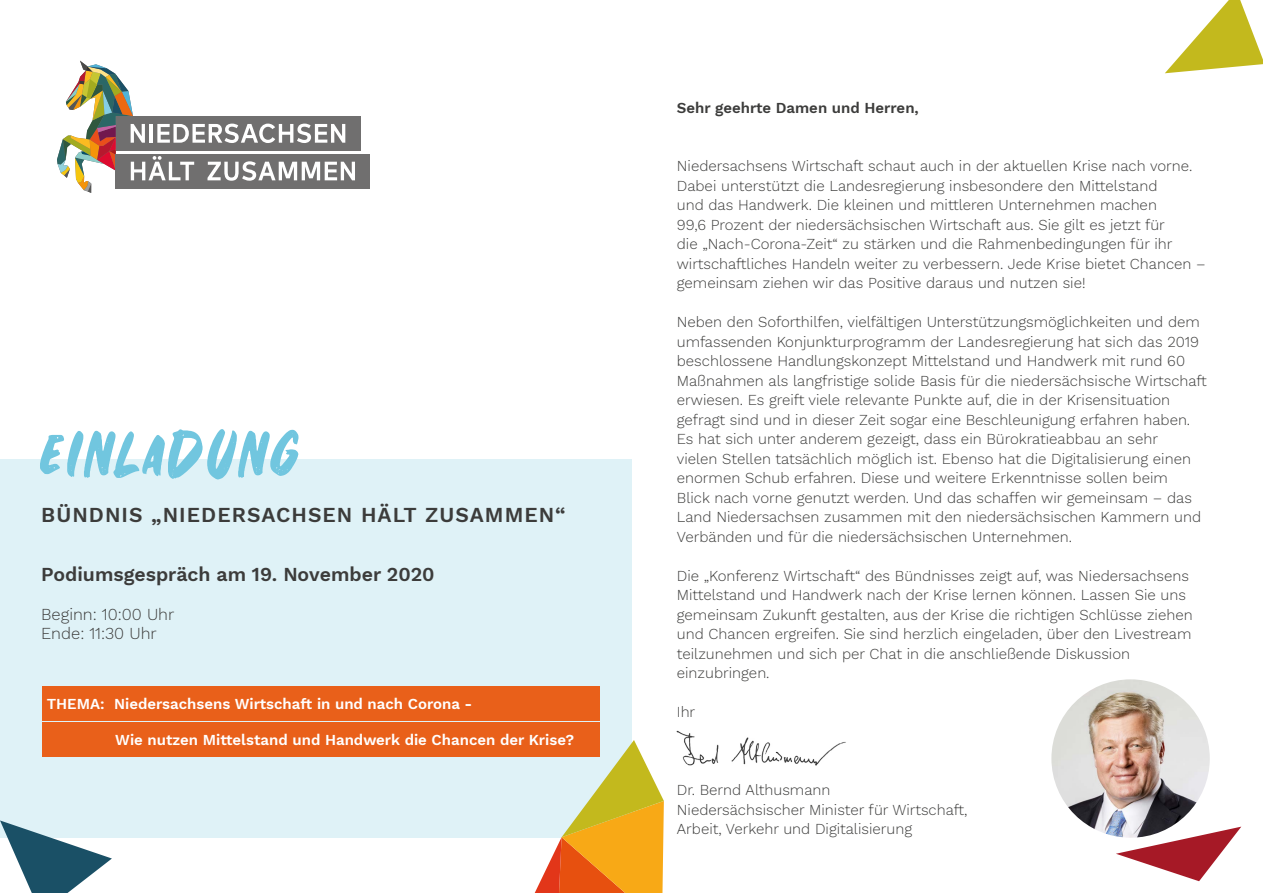
<style>
.page{position:relative;width:1263px;height:893px;background:#fff}
.page>*{position:absolute;margin:0;border:0;box-sizing:border-box;transform-origin:0 0}
.t1{font:67.5px "JUPITERBRUSH Solid";letter-spacing:.05em;color:#71c6df}
.t2{font:600 21px "Work Sans";letter-spacing:.05em;color:#3c3c3b}
.t3{font:600 19.5px "Work Sans";color:#3c3c3b}
.t4{font:300 16.5px/19.5px "Work Sans";color:#3c3c3b}
.t5{font:300 15px/19.5px "Work Sans";color:#3c3c3b}
.t6{font:600 15px "Work Sans";color:#fff}
.t7{font:600 15px "Work Sans";color:#3c3c3b}
</style>
<div class="page">
<div style="left:0;top:459px;width:632px;height:379px;background:#dff2f7"></div>
<div style="left:43px;top:687px;width:557px;height:34px;background:#e9601a"></div>
<div style="left:43px;top:723px;width:557px;height:34px;background:#e9601a"></div>
<div style="left:116px;top:116px;width:244px;height:35px;background:#706f6f"></div>
<div style="left:116px;top:154px;width:254px;height:34px;background:#706f6f"></div>
<svg style="left:57px;top:61px;width:298px;height:132px"></svg>
<svg style="left:0;top:820px;width:112px;height:73px"></svg>
<svg style="left:535px;top:740px;width:129px;height:153px"></svg>
<svg style="left:1165px;top:0;width:98px;height:73px"></svg>
<svg style="left:1116px;top:827px;width:125px;height:54px"></svg>
<img style="left:1051px;top:679px;width:159px;height:159px;border-radius:79px">
<img style="left:677px;top:730px;width:169px;height:36px">
<h1 class="t1" style="left:40px;top:421px;width:260px">EINLADUNG</h1>
<h2 class="t2" style="left:41px;top:499px;width:526px">BÜNDNIS „NIEDERSACHSEN HÄLT ZUSAMMEN“</h2>
<h3 class="t3" style="left:41px;top:559px;width:395px">Podiumsgespräch am 19. November 2020</h3>
<p class="t4" style="left:41px;top:603px;width:135px">Beginn: 10:00 Uhr<br>Ende: 11:30 Uhr</p>
<p class="t6" style="left:47px;top:693px;width:427px">THEMA: Niedersachsens Wirtschaft in und nach Corona -</p>
<p class="t6" style="left:115px;top:728px;width:460px">Wie nutzen Mittelstand und Handwerk die Chancen der Krise?</p>
<p class="t7" style="left:677px;top:96px;width:243px">Sehr geehrte Damen und Herren,</p>
<p class="t5" style="left:677px;top:156px;width:530px">Niedersachsens Wirtschaft schaut auch in der aktuellen Krise nach vorne.<br>Dabei unterstützt die Landesregierung insbesondere den Mittelstand<br>und das Handwerk. Die kleinen und mittleren Unternehmen machen<br>99,6 Prozent der niedersächsischen Wirtschaft aus. Sie gilt es jetzt für<br>die „Nach-Corona-Zeit“ zu stärken und die Rahmenbedingungen für ihr wirtschaftliches Handeln weiter zu verbessern. Jede Krise bietet Chancen – gemeinsam ziehen wir das Positive daraus und nutzen sie!</p>
<p class="t5" style="left:677px;top:312px;width:532px">Neben den Soforthilfen, vielfältigen Unterstützungsmöglichkeiten und dem umfassenden Konjunkturprogramm der Landesregierung hat sich das 2019 beschlossene Handlungskonzept Mittelstand und Handwerk mit rund 60<br>Maßnahmen als langfristige solide Basis für die niedersächsische Wirtschaft erwiesen. Es greift viele relevante Punkte auf, die in der Krisensituation gefragt sind und in dieser Zeit sogar eine Beschleunigung erfahren haben.<br>Es hat sich unter anderem gezeigt, dass ein Bürokratieabbau an sehr<br>vielen Stellen tatsächlich möglich ist. Ebenso hat die Digitalisierung einen enormen Schub erfahren. Diese und weitere Erkenntnisse sollen beim<br>Blick nach vorne genutzt werden. Und das schaffen wir gemeinsam – das Land Niedersachsen zusammen mit den niedersächsischen Kammern und Verbänden und für die niedersächsischen Unternehmen.</p>
<p class="t5" style="left:677px;top:565px;width:517px">Die „Konferenz Wirtschaft“ des Bündnisses zeigt auf, was Niedersachsens Mittelstand und Handwerk nach der Krise lernen können. Lassen Sie uns gemeinsam Zukunft gestalten, aus der Krise die richtigen Schlüsse ziehen und Chancen ergreifen. Sie sind herzlich eingeladen, über den Livestream teilzunehmen und sich per Chat in die anschließende Diskussion einzubringen.</p>
<p class="t5" style="left:677px;top:702px;width:20px">Ihr</p>
<p class="t5" style="left:677px;top:780px;width:292px">Dr. Bernd Althusmann<br>Niedersächsischer Minister für Wirtschaft,<br>Arbeit, Verkehr und Digitalisierung</p>
</div>
